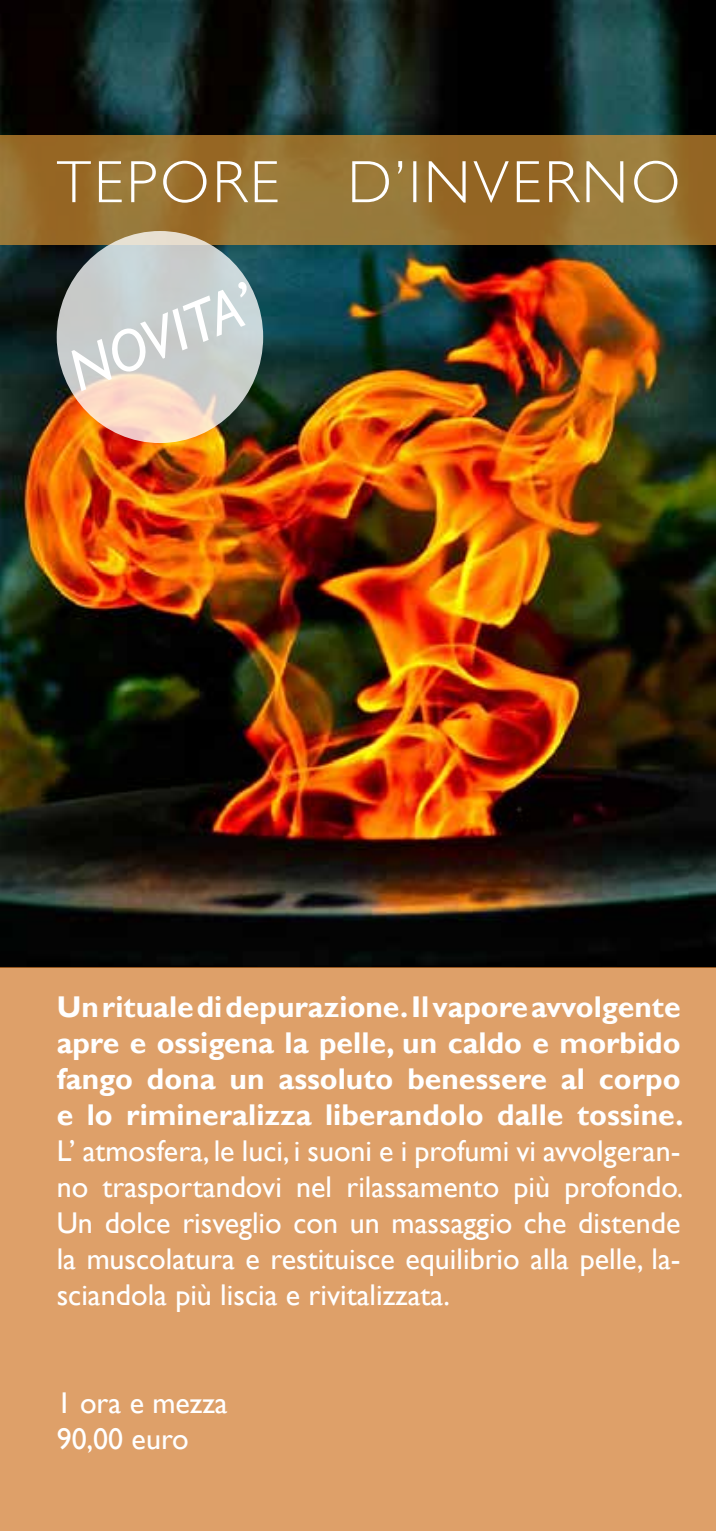
<style>
.page{position:relative;width:716px;height:1531px;background:#fff}
.page>*{position:absolute;margin:0;border:0;box-sizing:border-box;transform-origin:0 0}
.t1{font:300 60px "Gill Sans";letter-spacing:.05em;color:#fff}
.t2{font:italic 60px "Gill Sans";color:#fff}
.t3{font:30px/36px "Gill Sans";color:#fff;text-align:justify}
.t4{font:700 30px/36px "Gill Sans";color:#fff;text-align:justify}
</style>
<div class="page">
<img style="left:0;top:0;width:716px;height:967px">
<div style="left:0;top:967px;width:716px;height:563px;background:#dea069"></div>
<svg style="left:0;top:135px;width:716px;height:109px;background:#977130"></svg>
<svg style="left:57px;top:231px;width:206px;height:212px;background:#d3d1cc"></svg>
<h1 class="t1" style="left:57px;top:147px;width:625px">TEPORE D’INVERNO</h1>
<h1 class="t2" style="left:59px;top:341px;width:195px;rotate:-22deg">NOVITA’</h1>
<p class="t4" style="left:57px;top:989px;width:628px">Un rituale di depurazione. Il vapore avvolgente apre e ossigena la pelle, un caldo e morbido fango dona un assoluto benessere al corpo e lo rimineralizza liberandolo dalle tossine.</p>
<p class="t3" style="left:57px;top:1133px;width:628px">L’ atmosfera, le luci, i suoni e i profumi vi avvolgeran&shy;no trasportandovi nel rilassamento più profondo.<br>Un dolce risveglio con un massaggio che distende la muscolatura e restituisce equilibrio alla pelle, la&shy;sciandola più liscia e rivitalizzata.</p>
<p class="t3" style="left:57px;top:1385px;width:172px">1 ora e mezza<br>90,00 euro</p>
</div>
